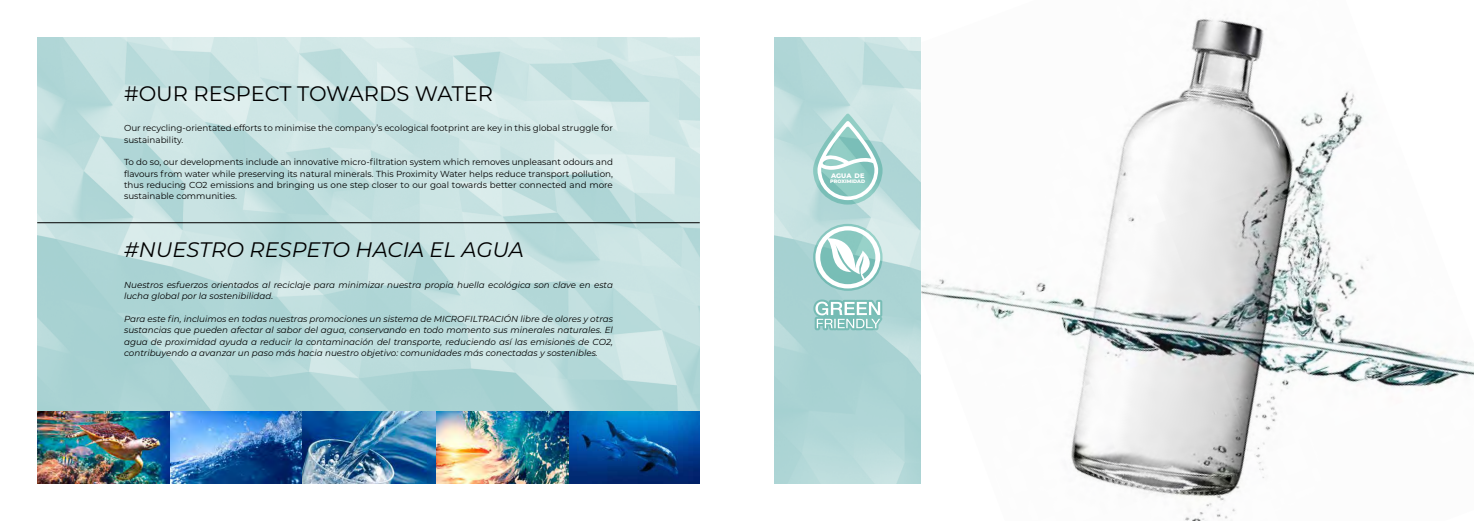
<style>
.page{position:relative;width:1474px;height:521px;background:#fff}
.page>*{position:absolute;margin:0;border:0;box-sizing:border-box;transform-origin:0 0}
.t1{font:italic 21px "Montserrat";color:#000}
.t2{font:21px "Montserrat";color:#000}
.t3{font:italic 8.75px/11.4px "Montserrat";color:#000}
.t4{font:8.75px/11.4px "Montserrat";color:#000}
.t5{font:800 6.56px "Montserrat";color:#fff}
.t6{font:800 4.9px "Montserrat";color:#fff}
</style>
<div class="page">
<img style="left:37px;top:37px;width:662px;height:375px">
<img style="left:774px;top:37px;width:147px;height:447px">
<img style="left:921px;top:18px;width:552px;height:503px">
<svg style="left:813px;top:113px;width:69px;height:92px;background:#add8d3"></svg>
<svg style="left:813px;top:224px;width:69px;height:67px"></svg>
<svg style="left:815px;top:226px;width:65px;height:62px"></svg>
<svg style="left:813px;top:299px;width:69px;height:31px"></svg>
<img style="left:170px;top:412px;width:265px;height:72px">
<img style="left:37px;top:412px;width:133px;height:72px">
<svg style="left:568px;top:412px;width:131px;height:72px;background:#034f99"></svg>
<img style="left:435px;top:412px;width:133px;height:72px">
<hr style="left:37px;top:223px;width:662px;height:1px;background:#000">
<h1 class="t2" style="left:124px;top:79px;width:370px">#OUR RESPECT TOWARDS WATER</h1>
<p class="t4" style="left:124px;top:122px;width:490px">Our recycling-orientated efforts to minimise the company’s ecological footprint are key in this global struggle for sustainability.</p>
<p class="t4" style="left:124px;top:156px;width:490px;text-align:justify">To do so, our developments include an innovative micro-filtration system which removes unpleasant odours and flavours from water while preserving its natural minerals. This Proximity Water helps reduce transport pollution, thus reducing CO2 emissions and bringing us one step closer to our goal towards better connected and more sustainable communities.</p>
<h1 class="t1" style="left:124px;top:235px;width:401px">#NUESTRO RESPETO HACIA EL AGUA</h1>
<p class="t3" style="left:124px;top:279px;width:490px">Nuestros esfuerzos orientados al reciclaje para minimizar nuestra propia huella ecológica son clave en esta lucha global por la sostenibilidad.</p>
<p class="t3" style="left:124px;top:313px;width:490px;text-align:justify">Para este fin, incluimos en todas nuestras promociones un sistema de MICROFILTRACIÓN libre de olores y otras sustancias que pueden afectar al sabor del agua, conservando en todo momento sus minerales naturales. El agua de proximidad ayuda a reducir la contaminación del transporte, reduciendo así las emisiones de CO2, contribuyendo a avanzar un paso más hacia nuestro objetivo: comunidades más conectadas y sostenibles.</p>
<p class="t5" style="left:831px;top:170px;width:35px">AGUA DE</p>
<p class="t6" style="left:830px;top:178px;width:37px">PROXIMIDAD</p>
</div>
